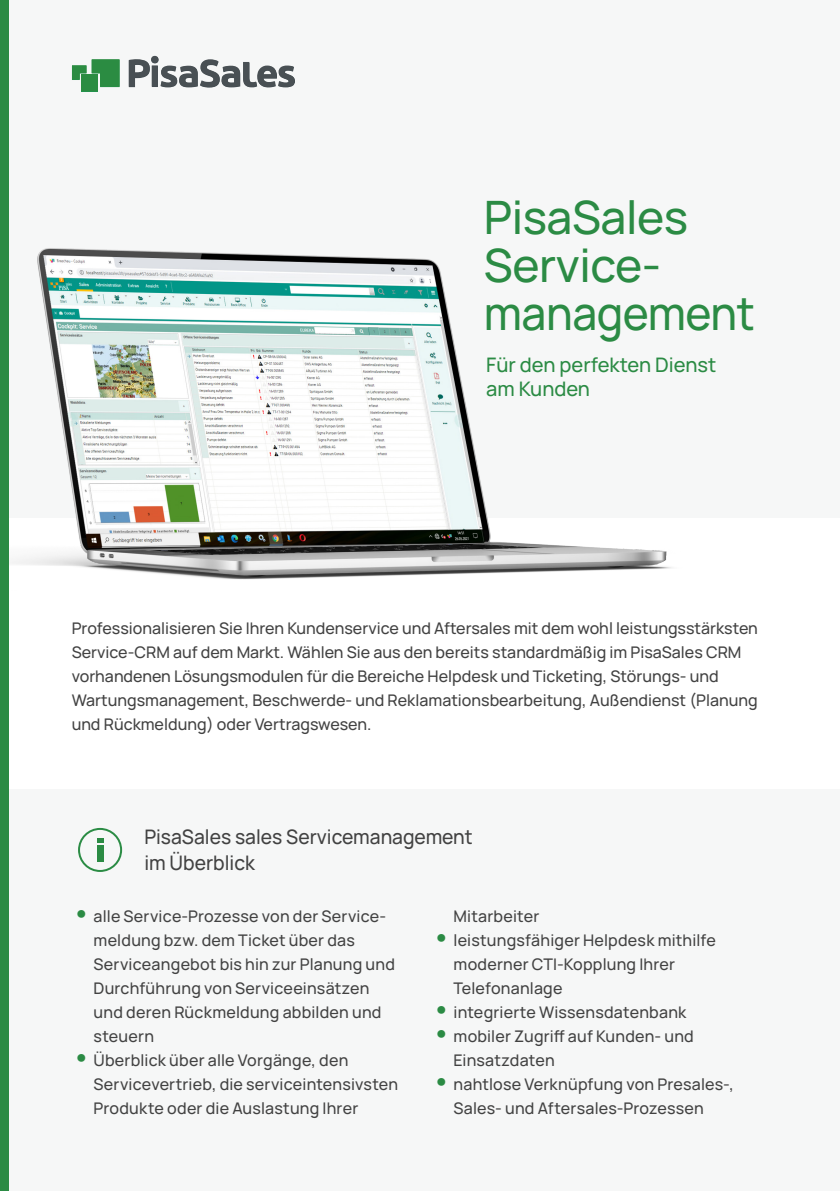
<style>
.page{position:relative;width:840px;height:1191px;background:#fff}
.page>*{position:absolute;margin:0;border:0;box-sizing:border-box;transform-origin:0 0}
.t1{font:500 46px/48px "Manrope";letter-spacing:-.01em;color:#2b8b44}
.t2{font:500 20px "Manrope";color:#424242;scale:.96 1}
.t3{font:500 20px "Manrope";color:#2b8b44}
.t4{font:500 16px/24px "Manrope";letter-spacing:.005em;color:#424242}
.s1{font-weight:800;font-size:25.8px;color:#2b8b44}
</style>
<div class="page">
<div style="left:0;top:0;width:839px;height:517px;background:#f6f7f7"></div>
<img style="left:8px;top:201px;width:664px;height:442px">
<div style="left:0;top:789px;width:839px;height:402px;background:#f6f7f7"></div>
<div style="left:0;top:0;width:8px;height:1191px;background:#2b8b44"></div>
<div style="left:78px;top:828px;width:44px;height:44px;border:2px solid #2b8c45;border-radius:50%"></div>
<div style="left:97px;top:845px;width:6px;height:16px;background:#2b8b44"></div>
<svg style="left:97px;top:838px;width:6px;height:4px"></svg>
<div style="left:81px;top:75px;width:17px;height:17px;background:#24924d"></div>
<svg style="left:129px;top:56px;width:166px;height:32px"></svg>
<svg style="left:72px;top:65px;width:14px;height:15px"></svg>
<svg style="left:92px;top:59px;width:27px;height:28px"></svg>
<div style="left:81px;top:75px;width:17px;height:16px;background:#2b8c42"></div>
<p class="t1" style="left:483px;top:191px;width:206px">PisaSales</p>
<p class="t1" style="left:483px;top:239px;width:272px">Service&shy;management</p>
<p class="t3" style="left:486px;top:351px;width:231px">Für den perfekten Dienst</p>
<p class="t3" style="left:486px;top:375px;width:105px">am Kunden</p>
<p class="t4" style="left:72px;top:615px;width:687px">Professionalisieren Sie Ihren Kundenservice und Aftersales mit dem wohl leistungsstärksten<br>Service-CRM auf dem Markt. Wählen Sie aus den bereits standardmäßig im PisaSales CRM vorhandenen Lösungsmodulen für die Bereiche Helpdesk und Ticketing, Störungs- und</p>
<p class="t4" style="left:72px;top:687px;width:687px">Wartungsmanagement, Beschwerde- und Reklamationsbearbeitung, Außendienst (Planung und Rückmeldung) oder Vertragswesen.</p>
<p class="t2" style="left:144px;top:823px;width:343px">PisaSales sales Servicemanagement</p>
<p class="t2" style="left:144px;top:849px;width:117px">im Überblick</p>
<p class="t4" style="left:94px;top:903px;width:303px;text-indent:-21px"><span class="s1">•</span> alle Service-Prozesse von der Service&shy;meldung bzw. dem Ticket über das<br>Serviceangebot bis hin zur Planung und<br>Durchführung von Serviceeinsätzen und deren Rückmeldung abbilden und steuern</p>
<p class="t4" style="left:94px;top:1047px;width:306px;text-indent:-21px"><span class="s1">•</span> Überblick über alle Vorgänge, den<br>Servicevertrieb, die serviceintensivsten<br>Produkte oder die Auslastung Ihrer</p>
<p class="t4" style="left:453px;top:903px;width:87px">Mitarbeiter</p>
<p class="t4" style="left:453px;top:927px;width:264px;text-indent:-21px"><span class="s1">•</span> leistungsfähiger Helpdesk mithilfe moderner CTI-Kopplung Ihrer<br>Telefonanlage</p>
<p class="t4" style="left:432px;top:999px;width:255px"><span class="s1">•</span> integrierte Wissensdatenbank</p>
<p class="t4" style="left:453px;top:1023px;width:242px;text-indent:-21px"><span class="s1">•</span> mobiler Zugriff auf Kunden- und<br>Einsatzdaten</p>
<p class="t4" style="left:432px;top:1071px;width:303px;text-align:center"><span class="s1">•</span> nahtlose Verknüpfung von Presales-,<br>Sales- und Aftersales-Prozessen</p>
</div>
